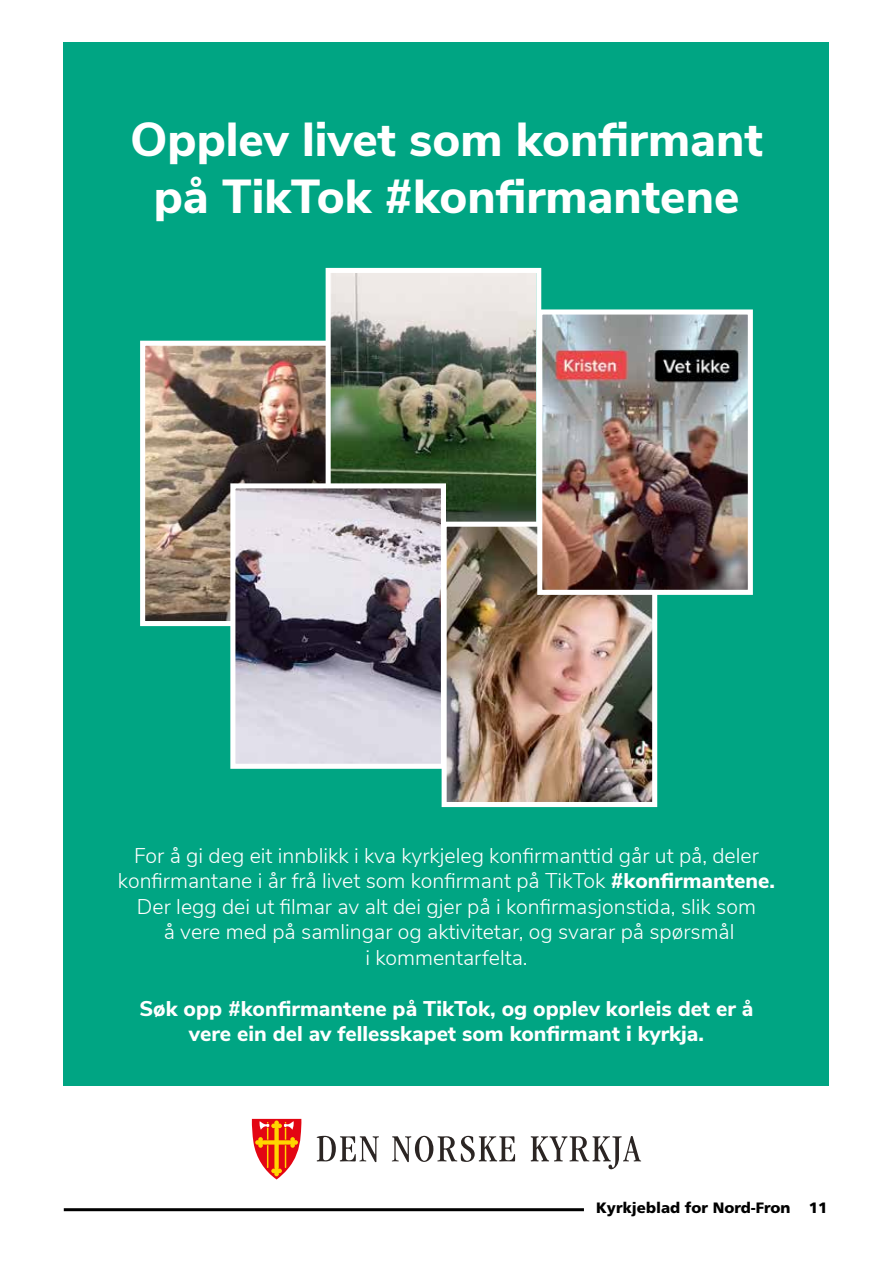
<style>
.page{position:relative;width:893px;height:1263px;background:#fff}
.page>*{position:absolute;margin:0;border:0;box-sizing:border-box;transform-origin:0 0}
.t1{font:800 47.55px/57.2px "Nunito Sans";color:#fff;text-align:center}
.t2{font:300 21.3px/25.5px "Nunito Sans";color:#fff;text-align:center}
.t3{font:800 21.3px/25.5px "Nunito Sans";color:#fff;text-align:center}
.t4{font:900 15px "Frutiger";color:#000}
.s1{font-weight:800}
</style>
<div class="page">
<hr style="left:64px;top:1208px;width:520px;height:3px;background:#000">
<div style="left:64px;top:43px;width:765px;height:1043px;background:#00a583"></div>
<svg style="left:252px;top:1119px;width:49px;height:60px"></svg>
<svg style="left:317px;top:1136px;width:62px;height:26px"></svg>
<svg style="left:392px;top:1136px;width:123px;height:26px"></svg>
<svg style="left:531px;top:1136px;width:110px;height:33px"></svg>
<img style="left:146px;top:347px;width:180px;height:273px">
<div style="left:140px;top:341px;width:216px;height:285px;border:5px solid #fff"></div>
<img style="left:332px;top:274px;width:203px;height:248px">
<div style="left:326px;top:268px;width:215px;height:285px;border:5px solid #fff"></div>
<img style="left:448px;top:528px;width:203px;height:273px">
<div style="left:442px;top:522px;width:215px;height:285px;border:5px solid #fff"></div>
<img style="left:236px;top:489px;width:204px;height:274px">
<div style="left:230px;top:483px;width:216px;height:286px;border:5px solid #fff"></div>
<img style="left:543px;top:315px;width:204px;height:274px">
<div style="left:537px;top:309px;width:216px;height:286px;border:5px solid #fff"></div>
<h1 class="t1" style="left:130px;top:108px;width:634px">Opplev livet som konfirmant på TikTok #konfirmantene</h1>
<p class="t2" style="left:118px;top:841px;width:658px">For å gi deg eit innblikk i kva kyrkjeleg konfirmanttid går ut på, deler konfirmantane i år frå livet som konfirmant på TikTok <span class="s1">#konfirmantene.<br></span>Der legg dei ut filmar av alt dei gjer på i konfirmasjonstida, slik som<br>å vere med på samlingar og aktivitetar, og svarar på spørsmål<br>i kommentarfelta.</p>
<p class="t3" style="left:139px;top:994px;width:616px">Søk opp #konfirmantene på TikTok, og opplev korleis det er å vere ein del av fellesskapet som konfirmant i kyrkja.</p>
<p class="t4" style="left:596px;top:1199px;width:233px">Kyrkjeblad for Nord-Fron 11</p>
</div>
